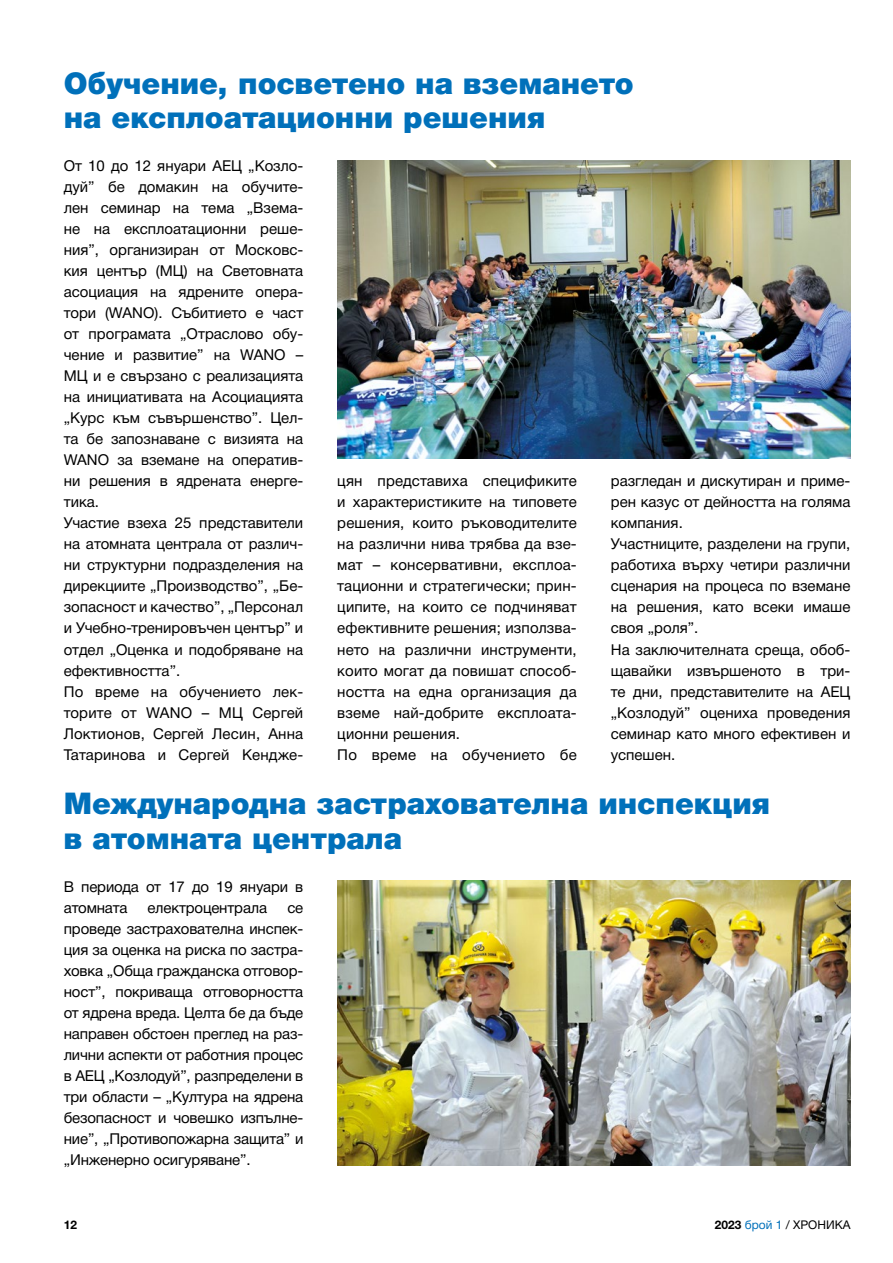
<style>
.page{position:relative;width:893px;height:1263px;background:#fff}
.page>*{position:absolute;margin:0;border:0;box-sizing:border-box;transform-origin:0 0}
.t1{font:900 30px/34.5px "Helvetica Neue Cyr";color:#0070ba}
.t2{font:15px/21px "Helvetica Neue Cyr";color:#000}
.t3{font:12px "Helvetica Neue Cyr";color:#000}
.t4{font:700 12px "Helvetica Neue Cyr";color:#000}
.s1{font-weight:700}
.s2{color:#0070ba}
</style>
<div class="page">
<img style="left:337px;top:880px;width:513px;height:285px">
<img style="left:337px;top:161px;width:513px;height:297px">
<h1 class="t1" style="left:64px;top:66px;width:571px">Обучение, посветено на вземането на експлоатационни решения</h1>
<p class="t2" style="left:64px;top:156px;width:241px">От 10 до 12 януари АЕЦ „Козло&shy;дуй” бе домакин на обучите&shy;лен семинар на тема „Взема&shy;не на експлоатационни реше&shy;ния”, организиран от Московс&shy;кия център (МЦ) на Световната асоциация на ядрените опера&shy;тори (WANO). Събитието е част от програмата „Отраслово обу&shy;чение и развитие” на WANO –<br>МЦ и е свързано с реализацията на инициативата на Асоциацията „Курс към съвършенство”. Цел&shy;та бе запознаване с визията на<br>WANO за вземане на оператив&shy;ни решения в ядрената енерге&shy;тика.<br>Участие взеха 25 представители на атомната централа от различ&shy;ни структурни подразделения на дирекциите „Производство”, „Бе&shy;зопасност и качество”, „Персонал и Учебно-тренировъчен център” и отдел „Оценка и подобряване на ефективността”.<br>По време на обучението лек&shy;торите от WANO – МЦ Сергей<br>Локтионов, Сергей Лесин, Анна<br>Татаринова и Сергей Кендже-</p>
<p class="t2" style="left:337px;top:471px;width:241px">цян представиха спецификите и характеристиките на типовете решения, които ръководителите на различни нива трябва да взе&shy;мат – консервативни, експлоа&shy;тационни и стратегически; прин&shy;ципите, на които се подчиняват ефективните решения; използва&shy;нето на различни инструменти, които могат да повишат способ&shy;ността на една организация да вземе най-добрите експлоата&shy;ционни решения.<br>По време на обучението бе</p>
<p class="t2" style="left:611px;top:471px;width:241px">разгледан и дискутиран и приме&shy;рен казус от дейността на голяма компания.<br>Участниците, разделени на групи, работиха върху четири различни сценария на процеса по вземане на решения, като всеки имаше своя „роля”.<br>На заключителната среща, обоб&shy;щавайки извършеното в три&shy;те дни, представителите на АЕЦ „Козлодуй” оцениха проведения семинар като много ефективен и успешен.</p>
<h1 class="t1" style="left:64px;top:787px;width:708px">Международна застрахователна инспекция в атомната централа</h1>
<p class="t2" style="left:64px;top:876px;width:241px">В периода от 17 до 19 януари в атомната</p>
<p class="t2" style="left:148px;top:897px;width:121px">електроцентрала</p>
<p class="t2" style="left:64px;top:897px;width:241px;text-align:justify;text-indent:224px">се проведе застрахователна инспек&shy;ция за оценка на риска по застра&shy;ховка „Обща гражданска отговор&shy;ност”, покриваща отговорността от ядрена вреда. Целта бе да бъде направен обстоен преглед на раз&shy;лични аспекти от работния процес в АЕЦ „Козлодуй”, разпределени в три области – „Култура на ядрена безопасност и човешко изпълне&shy;ние”, „Противопожарна защита” и „Инженерно осигуряване”.</p>
<p class="t4" style="left:64px;top:1218px;width:15px">12</p>
<p class="t3" style="left:715px;top:1218px;width:137px"><span class="s1">2023</span> <span class="s2">брой 1</span> / ХРОНИКА</p>
</div>
